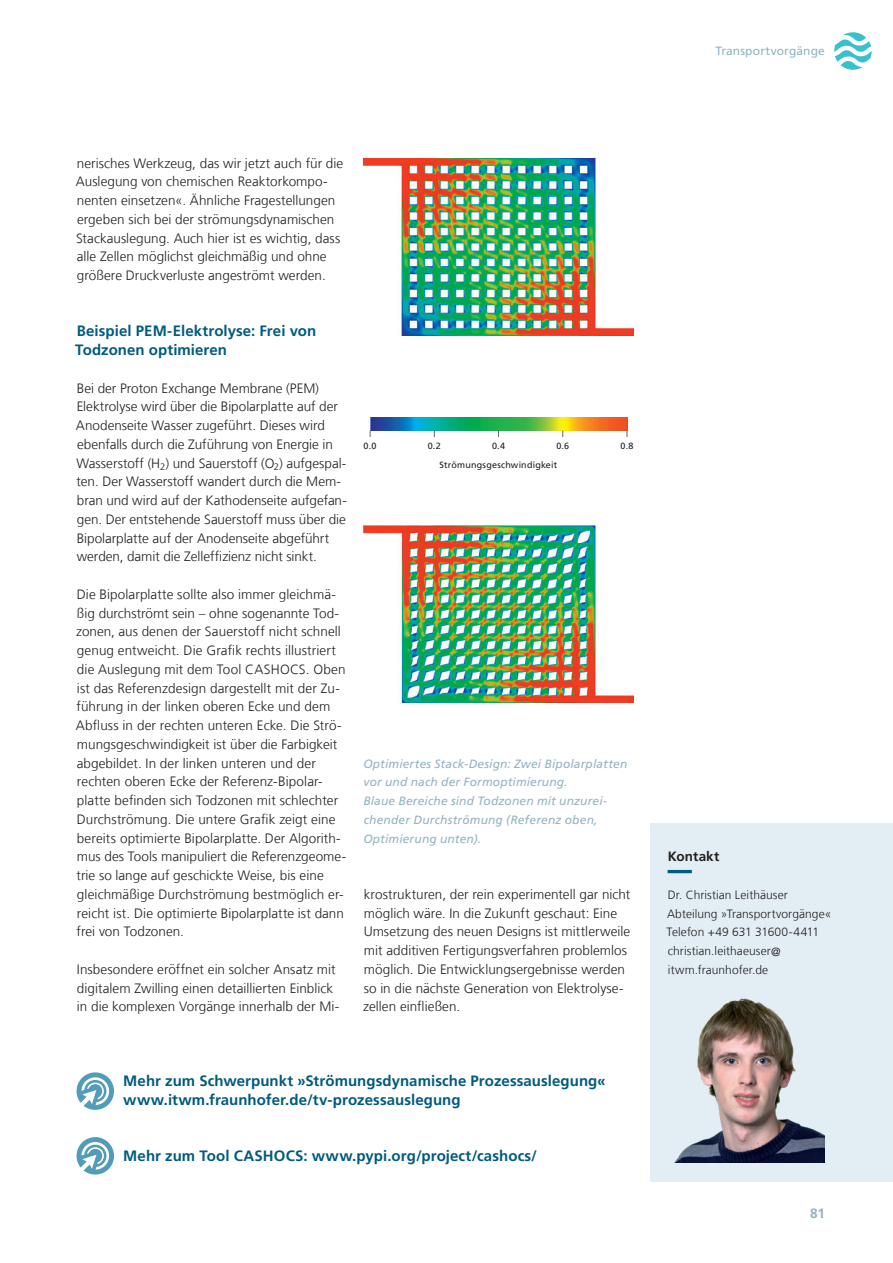
<style>
.page{position:relative;width:893px;height:1263px;background:#fff}
.page>*{position:absolute;margin:0;border:0;box-sizing:border-box;transform-origin:0 0}
.Zwischenueberschrift{font:700 15px/18.8px "Frutiger LT Com";letter-spacing:.005em;color:#005b7f}
.Fliesstext_9_12_5_sc{font:300 13.5px/18.8px "Frutiger LT Com";letter-spacing:.005em;color:#231f20}
.Infokasten_klein_Ueb{font:700 13.5px "Frutiger LT Com";letter-spacing:.005em;color:#231f20}
.t1{font:700 13.5px "Frutiger LT Com";color:#93b3c3}
.Bildtext_Marginal_8{font:italic 12px/18.8px "Frutiger LT Com";letter-spacing:.015em;color:#93b3c3}
.Infokasten_klein_Fli{font:300 12px/18.8px "Frutiger LT Com";letter-spacing:.005em;color:#231f20}
.Kolumne{font:12px "Frutiger LT Com";letter-spacing:.015em;color:#93b3c3}
.Master_Absatzformat{font:9px "Frutiger LT Com";letter-spacing:.02em;color:#231f20}
</style>
<div class="page">
<img style="left:364px;top:525px;width:270px;height:178px">
<img style="left:364px;top:158px;width:270px;height:178px">
<svg style="left:76px;top:1072px;width:38px;height:38px"></svg>
<svg style="left:76px;top:1137px;width:38px;height:38px"></svg>
<svg style="left:834px;top:32px;width:38px;height:38px"></svg>
<img style="left:370px;top:418px;width:257px;height:12px">
<div style="left:651px;top:823px;width:242px;height:358px;background:#e2eef4"></div>
<svg style="left:668px;top:870px;width:24px;height:3px"></svg>
<img style="left:674px;top:998px;width:151px;height:165px">
<p class="Kolumne" style="left:715px;top:44px;width:111px">Transportvorgänge</p>
<p class="Fliesstext_9_12_5_sc" style="left:76px;top:154px;width:269px">nerisches Werkzeug, das wir jetzt auch für die Auslegung von chemischen Reaktorkompo&shy;nenten einsetzen«. Ähnliche Fragestellungen ergeben sich bei der strömungsdynamischen Stackauslegung. Auch hier ist es wichtig, dass alle Zellen möglichst gleichmäßig und ohne größere Druckverluste angeströmt werden.</p>
<p class="Zwischenueberschrift" style="left:75px;top:322px;width:242px">Beispiel PEM-Elektrolyse: Frei von<br>Todzonen optimieren</p>
<p class="Fliesstext_9_12_5_sc" style="left:76px;top:379px;width:272px">Bei der Proton Exchange Membrane (PEM)<br>Elektrolyse wird über die Bipolarplatte auf der Anodenseite Wasser zugeführt. Dieses wird ebenfalls durch die Zuführung von Energie in Wasserstoff (H<sub>2</sub>) und Sauerstoff (O<sub>2</sub>) aufgespal&shy;ten. Der Wasserstoff wandert durch die Mem&shy;bran und wird auf der Kathodenseite aufgefan&shy;gen. Der entstehende Sauerstoff muss über die Bipolarplatte auf der Anodenseite abgeführt werden, damit die Zelleffizienz nicht sinkt.</p>
<p class="Fliesstext_9_12_5_sc" style="left:76px;top:585px;width:272px">Die Bipolarplatte sollte also immer gleichmä&shy;ßig durchströmt sein – ohne sogenannte Tod&shy;zonen, aus denen der Sauerstoff nicht schnell genug entweicht. Die Grafik rechts illustriert die Auslegung mit dem Tool CASHOCS. Oben ist das Referenzdesign dargestellt mit der Zu&shy;führung in der linken oberen Ecke und dem Abfluss in der rechten unteren Ecke. Die Strö&shy;mungsgeschwindigkeit ist über die Farbigkeit abgebildet. In der linken unteren und der rechten oberen Ecke der Referenz-Bipolar&shy;platte befinden sich Todzonen mit schlechter Durchströmung. Die untere Grafik zeigt eine bereits optimierte Bipolarplatte. Der Algorith&shy;mus des Tools manipuliert die Referenzgeome&shy;trie so lange auf geschickte Weise, bis eine gleichmäßige Durchströmung bestmöglich er&shy;reicht ist. Die optimierte Bipolarplatte ist dann frei von Todzonen.</p>
<p class="Fliesstext_9_12_5_sc" style="left:77px;top:960px;width:263px">Insbesondere eröffnet ein solcher Ansatz mit digitalem Zwilling einen detaillierten Einblick in die komplexen Vorgänge innerhalb der Mi-</p>
<p class="Master_Absatzformat" style="left:364px;top:441px;width:14px">0.0</p>
<p class="Master_Absatzformat" style="left:428px;top:441px;width:15px">0.2</p>
<p class="Master_Absatzformat" style="left:492px;top:441px;width:14px">0.4</p>
<p class="Master_Absatzformat" style="left:556px;top:441px;width:14px">0.6</p>
<p class="Master_Absatzformat" style="left:621px;top:441px;width:15px">0.8</p>
<p class="Master_Absatzformat" style="left:440px;top:459px;width:119px">Strömungsgeschwindigkeit</p>
<p class="Bildtext_Marginal_8" style="left:363px;top:754px;width:266px">Optimiertes Stack-Design: Zwei Bipolarplatten vor und nach der Formoptimierung.<br>Blaue Bereiche sind Todzonen mit unzurei&shy;chender Durchströmung (Referenz oben, Optimierung unten).</p>
<p class="Fliesstext_9_12_5_sc" style="left:363px;top:885px;width:269px">krostrukturen, der rein experimentell gar nicht möglich wäre. In die Zukunft geschaut: Eine Umsetzung des neuen Designs ist mittlerweile mit additiven Fertigungsverfahren problemlos möglich. Die Entwicklungsergebnisse werden so in die nächste Generation von Elektrolyse&shy;zellen einfließen.</p>
<p class="Zwischenueberschrift" style="left:123px;top:1072px;width:484px">Mehr zum Schwerpunkt »Strömungsdynamische Prozessauslegung« www.itwm.fraunhofer.de/tv-prozessauslegung</p>
<p class="Zwischenueberschrift" style="left:123px;top:1147px;width:415px">Mehr zum Tool CASHOCS: www.pypi.org/project/cashocs/</p>
<p class="Infokasten_klein_Ueb" style="left:668px;top:849px;width:53px">Kontakt</p>
<p class="Infokasten_klein_Fli" style="left:667px;top:885px;width:166px">Dr. Christian Leithäuser<br>Abteilung »Transportvorgänge«</p>
<p class="Infokasten_klein_Fli" style="left:667px;top:923px;width:154px">Telefon +49 631 31600-4411 christian.leithaeuser@ itwm.fraunhofer.de</p>
<p class="t1" style="left:810px;top:1205px;width:16px">81</p>
</div>
